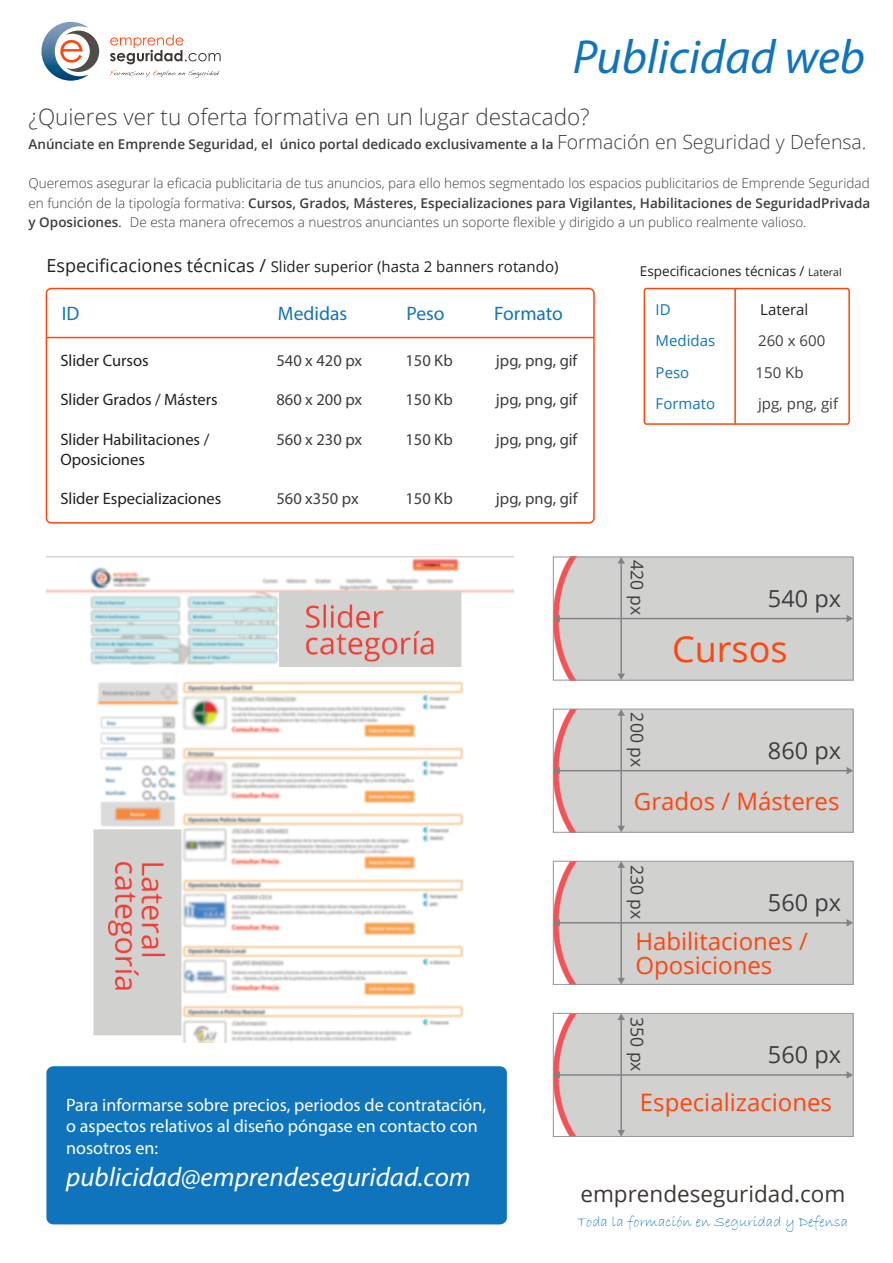
<style>
.page{position:relative;width:893px;height:1263px;background:#fff}
.page>*{position:absolute;margin:0;border:0;box-sizing:border-box;transform-origin:0 0}
.t1{font:italic 48px "Myriad Pro";color:#1074bc}
.t2{font:36px "Open Sans";color:#ff460f}
.t3{font:italic 27px "Myriad Pro";color:#fff}
.t4{font:24px/24px "Open Sans";color:#ff460f}
.t5{font:23.4px "Open Sans";color:#3e3e3f}
.t6{font:300 22.5px "Open Sans";color:#3e3e3f}
.t7{font:22.5px "Open Sans";color:#3e3835}
.t8{font:19.5px "Myriad Pro";color:#1074bc}
.t9{font:18px/21.6px "Myriad Pro";color:#fff}
.t10{font:17.55px "Open Sans";color:#3e3e3f}
.t11{font:16.5px "Myriad Pro";color:#3e3e3f}
.t12{font:16.5px "Myriad Pro";color:#231f20}
.t13{font:15px "Open Sans";color:#231f20}
.t14{font:15px "Bradley Hand ITC";color:#1074bc}
.t15{font:15px "Open Sans";color:#3e3e3f}
.t16{font:15px "Open Sans";color:#1074bc}
.t17{font:300 13.5px/19.5px "Open Sans";color:#3e3e3f;text-align:justify}
.t18{font:600 13.5px "Open Sans";color:#3e3e3f}
.t19{font:13.5px "Open Sans";color:#231f20}
.s1{font-weight:300;font-size:19.5px}
.s2{font-weight:600}
.s3{font-family:"Myriad Pro";font-weight:400}
.s4{font-size:18px}
.s5{font-size:10.5px}
</style>
<div class="page">
<div style="left:46px;top:1066px;width:461px;height:158px;background:#1074bc;border-radius:7px"></div>
<svg style="left:41px;top:22px;width:58px;height:59px"></svg>
<svg style="left:110px;top:70px;width:109px;height:8px"></svg>
<svg style="left:110px;top:35px;width:111px;height:29px"></svg>
<img style="left:46px;top:557px;width:467px;height:485px">
<div style="left:46px;top:288px;width:549px;height:236px;border:2px solid #ff460f;border-radius:5px"></div>
<svg style="left:643px;top:287px;width:207px;height:138px"></svg>
<hr style="left:46px;top:337px;width:548px;height:1px;background:#ff460f">
<hr style="left:734px;top:289px;width:2px;height:135px;background:#ff460f">
<svg style="left:553px;top:557px;width:300px;height:123px"></svg>
<svg style="left:553px;top:709px;width:300px;height:123px"></svg>
<svg style="left:553px;top:861px;width:300px;height:123px"></svg>
<div style="left:553px;top:1013px;width:300px;height:123px;background:#d1d1d0"></div>
<h1 class="t1" style="left:573px;top:27px;width:294px">Publicidad web</h1>
<h3 class="t6" style="left:29px;top:102px;width:563px">¿Quieres ver tu oferta formativa en un lugar destacado?</h3>
<p class="t18" style="left:29px;top:135px;width:839px">Anúnciate en Emprende Seguridad, el único portal dedicado exclusivamente a la <span class="s1">Formación en Seguridad y Defensa.</span></p>
<p class="t17" style="left:29px;top:173px;width:843px">Queremos asegurar la eficacia publicitaria de tus anuncios, para ello hemos segmentado los espacios publicitarios de Emprende Seguridad en función de la tipología formativa: <span class="s2">Cursos, Grados, Másteres, Especializaciones para Vigilantes, Habilitaciones de SeguridadPrivada y Oposiciones</span><span class="s3">.</span> De esta manera ofrecemos a nuestros anunciantes un soporte flexible y dirigido a un publico realmente valioso.</p>
<p class="t13" style="left:46px;top:256px;width:514px"><span class="s4">Especificaciones técnicas /</span> Slider superior (hasta 2 banners rotando)</p>
<h3 class="t8" style="left:62px;top:302px;width:19px">ID</h3>
<h3 class="t8" style="left:278px;top:302px;width:71px">Medidas</h3>
<h3 class="t8" style="left:407px;top:302px;width:40px">Peso</h3>
<h3 class="t8" style="left:494px;top:302px;width:70px">Formato</h3>
<p class="t12" style="left:60px;top:350px;width:90px">Slider Cursos</p>
<p class="t11" style="left:276px;top:350px;width:87px">540 x 420 px</p>
<p class="t11" style="left:405px;top:350px;width:49px">150 Kb</p>
<p class="t11" style="left:496px;top:350px;width:83px">jpg, png, gif</p>
<p class="t12" style="left:60px;top:389px;width:159px">Slider Grados / Másters</p>
<p class="t11" style="left:276px;top:389px;width:87px">860 x 200 px</p>
<p class="t11" style="left:405px;top:389px;width:49px">150 Kb</p>
<p class="t11" style="left:496px;top:389px;width:83px">jpg, png, gif</p>
<p class="t12" style="left:60px;top:429px;width:150px">Slider Habilitaciones /</p>
<p class="t11" style="left:276px;top:429px;width:87px">560 x 230 px</p>
<p class="t11" style="left:405px;top:429px;width:49px">150 Kb</p>
<p class="t11" style="left:496px;top:429px;width:83px">jpg, png, gif</p>
<p class="t12" style="left:60px;top:449px;width:86px">Oposiciones</p>
<p class="t12" style="left:60px;top:488px;width:162px">Slider Especializaciones</p>
<p class="t11" style="left:276px;top:488px;width:84px">560 x350 px</p>
<p class="t11" style="left:405px;top:488px;width:49px">150 Kb</p>
<p class="t11" style="left:496px;top:488px;width:83px">jpg, png, gif</p>
<p class="t19" style="left:640px;top:262px;width:203px">Especificaciones técnicas / <span class="s5">Lateral</span></p>
<p class="t16" style="left:656px;top:299px;width:17px">ID</p>
<p class="t13" style="left:760px;top:299px;width:50px">Lateral</p>
<p class="t16" style="left:656px;top:330px;width:61px">Medidas</p>
<p class="t15" style="left:758px;top:330px;width:69px">260 x 600</p>
<p class="t16" style="left:656px;top:362px;width:35px">Peso</p>
<p class="t15" style="left:755px;top:362px;width:50px">150 Kb</p>
<p class="t16" style="left:656px;top:393px;width:61px">Formato</p>
<p class="t15" style="left:758px;top:393px;width:82px">jpg, png, gif</p>
<p class="t10" style="left:649px;top:560px;width:56px;rotate:90deg">420 px</p>
<p class="t10" style="left:649px;top:712px;width:56px;rotate:90deg">200 px</p>
<h3 class="t5" style="left:768px;top:582px;width:75px">540 px</h3>
<h2 class="t2" style="left:672px;top:624px;width:117px">Cursos</h2>
<h3 class="t5" style="left:768px;top:734px;width:75px">860 px</h3>
<h3 class="t4" style="left:634px;top:788px;width:207px">Grados / Másteres</h3>
<p class="t10" style="left:649px;top:864px;width:56px;rotate:90deg">230 px</p>
<h3 class="t5" style="left:768px;top:886px;width:75px">560 px</h3>
<h3 class="t4" style="left:635px;top:929px;width:174px">Habilitaciones /<br>Oposiciones</h3>
<p class="t10" style="left:649px;top:1017px;width:56px;rotate:90deg">350 px</p>
<h3 class="t5" style="left:768px;top:1038px;width:75px">560 px</h3>
<h3 class="t9" style="left:66px;top:1093px;width:421px">Para informarse sobre precios, periodos de contratación, o aspectos relativos al diseño póngase en contacto con nosotros en:</h3>
<h3 class="t3" style="left:66px;top:1160px;width:406px">publicidad@emprendeseguridad.com</h3>
<h3 class="t4" style="left:640px;top:1090px;width:194px">Especializaciones</h3>
<h3 class="t7" style="left:580px;top:1178px;width:267px">emprendeseguridad.com</h3>
<p class="t14" style="left:577px;top:1212px;width:272px">Toda la formación en Seguridad y Defensa</p>
</div>
